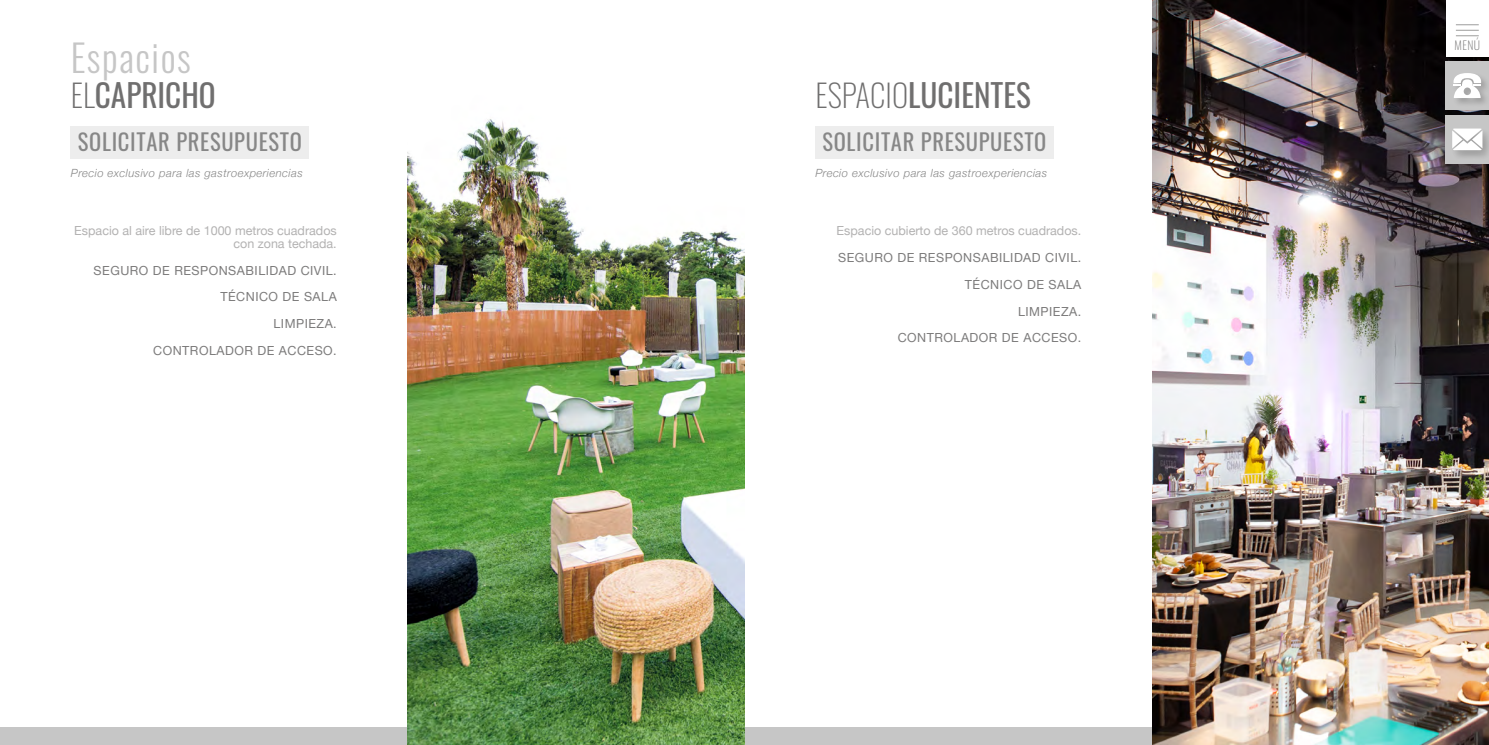
<style>
.page{position:relative;width:1489px;height:745px;background:#fff}
.page>*{position:absolute;margin:0;border:0;box-sizing:border-box;transform-origin:0 0}
.t1{font:300 37.5px "Oswald";letter-spacing:.04em;color:#c6c6c6}
.t2{font:31.25px "Oswald";color:#706f6f}
.t3{font:22.5px "Oswald";letter-spacing:.03em;color:#878787}
.t4{font:12.5px/26.6px "Helvetica Neue";letter-spacing:.04em;color:#7c7b7b;text-align:right}
.t5{font:12.5px/12.5px "Helvetica Neue";color:#b3b2b2;text-align:right}
.t6{font:200 11.75px "Oswald";color:#7c7b7b}
.t7{font:italic 300 11.25px "Helvetica Neue";letter-spacing:.04em;color:#878787}
.s1{font-weight:200}
</style>
<div class="page">
<div style="left:0;top:726px;width:1488px;height:18px;background:#c6c6c6"></div>
<img style="left:407px;top:119px;width:337px;height:625px">
<img style="left:1152px;top:0;width:336px;height:744px">
<div style="left:71px;top:126px;width:238px;height:32px;background:#ededed"></div>
<div style="left:815px;top:126px;width:238px;height:32px;background:#ededed"></div>
<div style="left:1446px;top:0;width:42px;height:56px;background:#fff"></div>
<svg style="left:1456px;top:24px;width:22px;height:12px"></svg>
<div style="left:1445px;top:61px;width:43px;height:49px;background:#c6c6c6"></div>
<div style="left:1452px;top:71px;width:36px;height:36px;background:#000;opacity:.2"></div>
<svg style="left:1452px;top:73px;width:30px;height:25px"></svg>
<div style="left:1445px;top:115px;width:43px;height:48px;background:#c6c6c6"></div>
<div style="left:1450px;top:127px;width:38px;height:32px;background:#000;opacity:.2"></div>
<svg style="left:1451px;top:128px;width:31px;height:22px"></svg>
<h1 class="t1" style="left:71px;top:24px;width:121px">Espacios</h1>
<h2 class="t2" style="left:71px;top:68px;width:146px"><span class="s1">EL</span>CAPRICHO</h2>
<h2 class="t2" style="left:815px;top:68px;width:217px"><span class="s1">ESPACIO</span>LUCIENTES</h2>
<h3 class="t3" style="left:78px;top:122px;width:225px">SOLICITAR PRESUPUESTO</h3>
<h3 class="t3" style="left:822px;top:122px;width:225px">SOLICITAR PRESUPUESTO</h3>
<p class="t7" style="left:71px;top:164px;width:233px">Precio exclusivo para las gastroexperiencias</p>
<p class="t7" style="left:815px;top:164px;width:233px">Precio exclusivo para las gastroexperiencias</p>
<p class="t5" style="left:74px;top:225px;width:264px">Espacio al aire libre de 1000 metros cuadrados con zona techada.</p>
<p class="t4" style="left:94px;top:257px;width:245px">SEGURO DE RESPONSABILIDAD CIVIL.<br>TÉCNICO DE SALA<br>LIMPIEZA.<br>CONTROLADOR DE ACCESO.</p>
<p class="t5" style="left:836px;top:225px;width:246px">Espacio cubierto de 360 metros cuadrados.</p>
<p class="t4" style="left:838px;top:245px;width:245px">SEGURO DE RESPONSABILIDAD CIVIL.<br>TÉCNICO DE SALA<br>LIMPIEZA.<br>CONTROLADOR DE ACCESO.</p>
<p class="t6" style="left:1454px;top:35px;width:27px">MENÚ</p>
</div>
